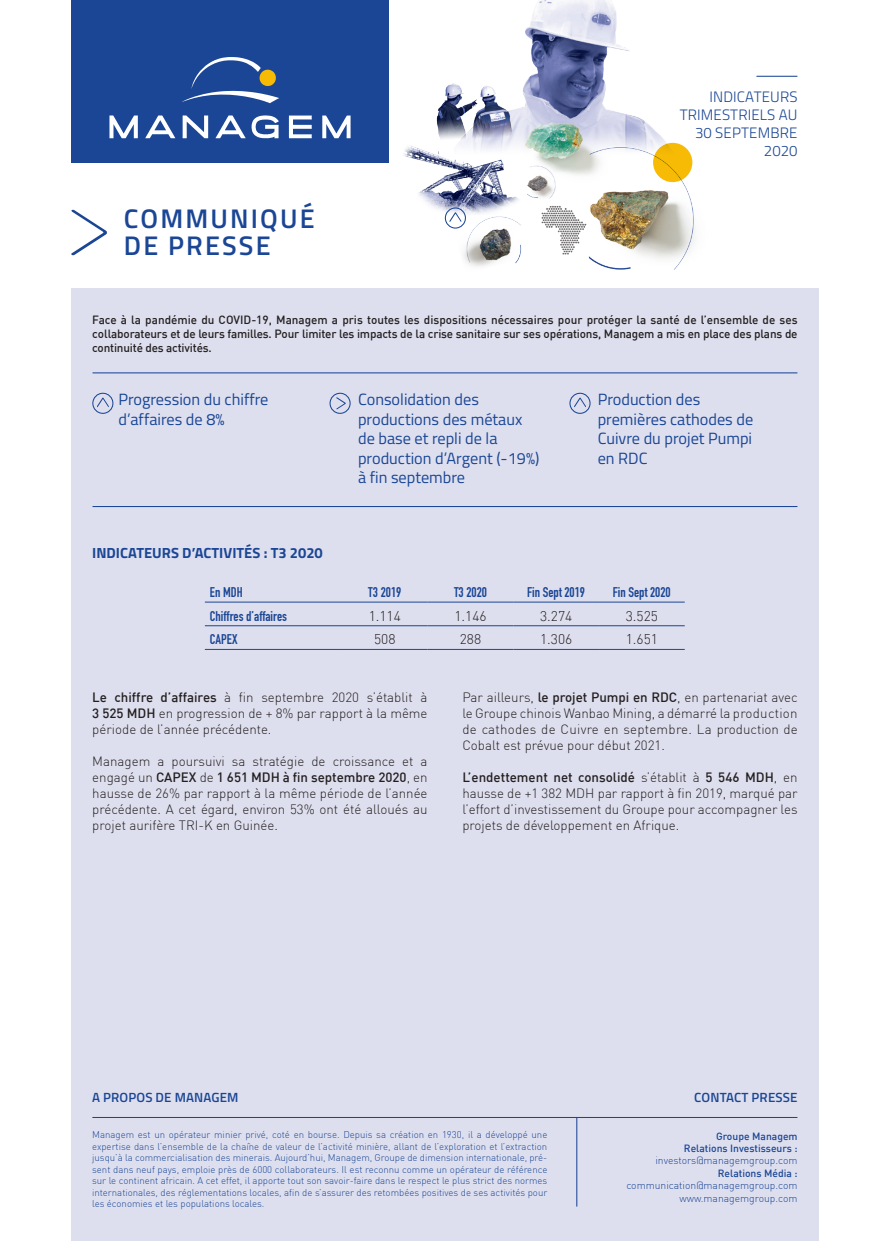
<style>
.page{position:relative;width:893px;height:1241px;background:#fff}
.page>*{position:absolute;margin:0;border:0;box-sizing:border-box;transform-origin:0 0}
.t1{font:600 26.95px "Titillium Web";letter-spacing:.08em;color:#1a4695}
.t2{font:16.28px "Titillium Web";color:#1a4695}
.t3{font:300 15.05px/18px "Titillium Web";letter-spacing:.01em;color:#1a4695;text-align:right}
.t4{font:700 14.7px "Titillium Web";color:#1a4695}
.t5{font:13.83px "DIN Engschrift Std";color:#1a4695}
.t6{font:300 13.83px "DIN";color:#231f20}
.t7{font:300 13.3px/15.9px "DIN";color:#231f20;text-align:justify}
.t8{font:600 13.3px "Titillium Web";letter-spacing:.01em;color:#1a4695}
.t9{font:500 11.72px/14px "DIN";letter-spacing:-.015em;color:#231f20;text-align:justify}
.t10{font:300 10.33px "DIN";color:#1a4695}
.t11{font:500 10.33px "DIN";color:#1a4695}
.t12{font:300 9.62px/11.5px "DIN";color:#1a4695;text-align:justify}
.s1{font-weight:500}
</style>
<div class="page">
<div style="left:71px;top:288px;width:748px;height:952px;background:#dedfee"></div>
<img style="left:403px;top:0;width:364px;height:270px">
<div style="left:653px;top:143px;width:39px;height:39px;background:#f7ba05;border-radius:50%"></div>
<div style="left:71px;top:0;width:318px;height:163px;background:#1a4695"></div>
<svg style="left:183px;top:115px;width:25px;height:24px"></svg>
<svg style="left:109px;top:115px;width:29px;height:24px"></svg>
<svg style="left:322px;top:115px;width:29px;height:24px"></svg>
<svg style="left:252px;top:115px;width:27px;height:23px"></svg>
<svg style="left:289px;top:115px;width:23px;height:23px"></svg>
<svg style="left:215px;top:115px;width:31px;height:24px"></svg>
<svg style="left:145px;top:115px;width:30px;height:24px"></svg>
<svg style="left:182px;top:57px;width:97px;height:46px"></svg>
<hr style="left:757px;top:76px;width:40px;height:1px;background:#1a4695">
<svg style="left:71px;top:209px;width:36px;height:47px"></svg>
<hr style="left:93px;top:372px;width:704px;height:1px;background:#1a4695">
<hr style="left:93px;top:506px;width:704px;height:1px;background:#1a4695">
<svg style="left:96px;top:396px;width:14px;height:18px"></svg>
<div style="left:92px;top:392px;width:21px;height:22px;border:1px solid #1a4695;border-radius:50%"></div>
<svg style="left:449px;top:211px;width:13px;height:21px"></svg>
<div style="left:445px;top:207px;width:21px;height:21px;border:1px solid #1a4695;border-radius:50%"></div>
<svg style="left:573px;top:396px;width:14px;height:18px"></svg>
<div style="left:569px;top:392px;width:22px;height:22px;border:1px solid #1a4695;border-radius:50%"></div>
<svg style="left:329px;top:396px;width:18px;height:14px"></svg>
<div style="left:330px;top:392px;width:21px;height:22px;border:1px solid #1a4695;border-radius:50%"></div>
<hr style="left:576px;top:1117px;width:1px;height:88px;background:#1a4695">
<hr style="left:93px;top:1116px;width:704px;height:1px;background:#1a4695">
<hr style="left:205px;top:601px;width:137px;height:1px;background:#1a4695">
<hr style="left:342px;top:601px;width:86px;height:1px;background:#1a4695">
<hr style="left:428px;top:601px;width:85px;height:1px;background:#1a4695">
<hr style="left:513px;top:601px;width:86px;height:1px;background:#1a4695">
<hr style="left:599px;top:601px;width:86px;height:1px;background:#1a4695">
<hr style="left:205px;top:625px;width:137px;height:1px;background:#1a4695">
<hr style="left:342px;top:625px;width:86px;height:1px;background:#1a4695">
<hr style="left:428px;top:625px;width:85px;height:1px;background:#1a4695">
<hr style="left:513px;top:625px;width:86px;height:1px;background:#1a4695">
<hr style="left:599px;top:625px;width:86px;height:1px;background:#1a4695">
<hr style="left:205px;top:649px;width:137px;height:1px;background:#1a4695">
<hr style="left:342px;top:649px;width:86px;height:1px;background:#1a4695">
<hr style="left:428px;top:649px;width:85px;height:1px;background:#1a4695">
<hr style="left:513px;top:649px;width:86px;height:1px;background:#1a4695">
<hr style="left:599px;top:649px;width:86px;height:1px;background:#1a4695">
<p class="t1" style="left:124px;top:198px;width:192px">COMMUNIQUÉ</p>
<p class="t1" style="left:124px;top:225px;width:148px">DE PRESSE</p>
<p class="t3" style="left:680px;top:87px;width:119px">INDICATEURS<br>TRIMESTRIELS AU<br>30 SEPTEMBRE<br>2020</p>
<p class="t9" style="left:92px;top:312px;width:707px">Face à la pandémie du COVID-19, Managem a pris toutes les dispositions nécessaires pour protéger la santé de l’ensemble de ses collaborateurs et de leurs familles. Pour limiter les impacts de la crise sanitaire sur ses opérations, Managem a mis en place des plans de continuité des activités.</p>
<p class="t2" style="left:118px;top:387px;width:152px">Progression du chiffre</p>
<p class="t2" style="left:118px;top:407px;width:108px">d’affaires de 8%</p>
<p class="t4" style="left:92px;top:541px;width:232px">INDICATEURS D’ACTIVITÉS : T3 2020</p>
<p class="t2" style="left:358px;top:387px;width:122px">Consolidation des</p>
<p class="t2" style="left:358px;top:407px;width:166px">productions des métaux</p>
<p class="t2" style="left:358px;top:426px;width:141px">de base et repli de la</p>
<p class="t2" style="left:358px;top:446px;width:183px">production d’Argent (-19%)</p>
<p class="t2" style="left:358px;top:466px;width:109px">à fin septembre</p>
<p class="t2" style="left:598px;top:387px;width:104px">Production des</p>
<p class="t2" style="left:598px;top:407px;width:157px">premières cathodes de</p>
<p class="t2" style="left:598px;top:426px;width:156px">Cuivre du projet Pumpi</p>
<p class="t2" style="left:598px;top:446px;width:51px">en RDC</p>
<p class="t5" style="left:210px;top:584px;width:34px">En MDH</p>
<p class="t5" style="left:368px;top:584px;width:35px">T3 2019</p>
<p class="t5" style="left:454px;top:584px;width:35px">T3 2020</p>
<p class="t5" style="left:527px;top:584px;width:59px">Fin Sept 2019</p>
<p class="t5" style="left:613px;top:584px;width:59px">Fin Sept 2020</p>
<p class="t5" style="left:210px;top:607px;width:79px">Chiffres d’affaires</p>
<p class="t6" style="left:369px;top:607px;width:34px">1.114</p>
<p class="t6" style="left:454px;top:607px;width:34px">1.146</p>
<p class="t6" style="left:540px;top:607px;width:34px">3.274</p>
<p class="t6" style="left:626px;top:607px;width:34px">3.525</p>
<p class="t5" style="left:210px;top:631px;width:29px">CAPEX</p>
<p class="t6" style="left:374px;top:630px;width:23px">508</p>
<p class="t6" style="left:460px;top:630px;width:23px">288</p>
<p class="t6" style="left:540px;top:630px;width:34px">1.306</p>
<p class="t6" style="left:626px;top:630px;width:34px">1.651</p>
<p class="t7" style="left:92px;top:689px;width:337px"><span class="s1">Le chiffre d’affaires</span> à fin septembre 2020 s’établit à <span class="s1">3 525 MDH</span> en progression de + 8% par rapport à la même période de l’année précédente.</p>
<p class="t7" style="left:92px;top:753px;width:337px">Managem a poursuivi sa stratégie de croissance et a engagé un <span class="s1">CAPEX</span> de <span class="s1">1 651 MDH à fin septembre 2020</span>, en hausse de 26% par rapport à la même période de l’année précédente. A cet égard, environ 53% ont été alloués au projet aurifère TRI-K en Guinée.</p>
<p class="t7" style="left:462px;top:689px;width:337px">Par ailleurs, <span class="s1">le projet Pumpi en RDC</span>, en partenariat avec le Groupe chinois Wanbao Mining, a démarré la production de cathodes de Cuivre en septembre. La production de Cobalt est prévue pour début 2021.</p>
<p class="t7" style="left:462px;top:769px;width:337px"><span class="s1">L’endettement net consolidé</span> s’établit à <span class="s1">5 546 MDH</span>, en hausse de +1 382 MDH par rapport à fin 2019, marqué par l’effort d’investissement du Groupe pour accompagner les projets de développement en Afrique.</p>
<p class="t8" style="left:92px;top:1086px;width:148px">A PROPOS DE MANAGEM</p>
<p class="t12" style="left:92px;top:1128px;width:457px">Managem est un opérateur minier privé, coté en bourse. Depuis sa création en 1930, il a développé une expertise dans l’ensemble de la chaîne de valeur de l’activité minière, allant de l’exploration et l’extraction jusqu’à la commercialisation des minerais. Aujourd’hui, Managem, Groupe de dimension internationale, pré&shy;sent dans neuf pays, emploie près de 6000 collaborateurs. Il est reconnu comme un opérateur de référence sur le continent africain. A cet effet, il apporte tout son savoir-faire dans le respect le plus strict des normes internationales, des réglementations locales, afin de s’assurer des retombées positives de ses activités pour les économies et les populations locales.</p>
<p class="t8" style="left:694px;top:1086px;width:105px">CONTACT PRESSE</p>
<p class="t11" style="left:716px;top:1129px;width:83px">Groupe Managem</p>
<p class="t11" style="left:684px;top:1141px;width:115px">Relations Investisseurs :</p>
<p class="t10" style="left:655px;top:1154px;width:144px">investors@managemgroup.com</p>
<p class="t11" style="left:718px;top:1166px;width:81px">Relations Média :</p>
<p class="t10" style="left:626px;top:1178px;width:173px">communication@managemgroup.com</p>
<p class="t10" style="left:679px;top:1191px;width:120px">www.managemgroup.com</p>
</div>
